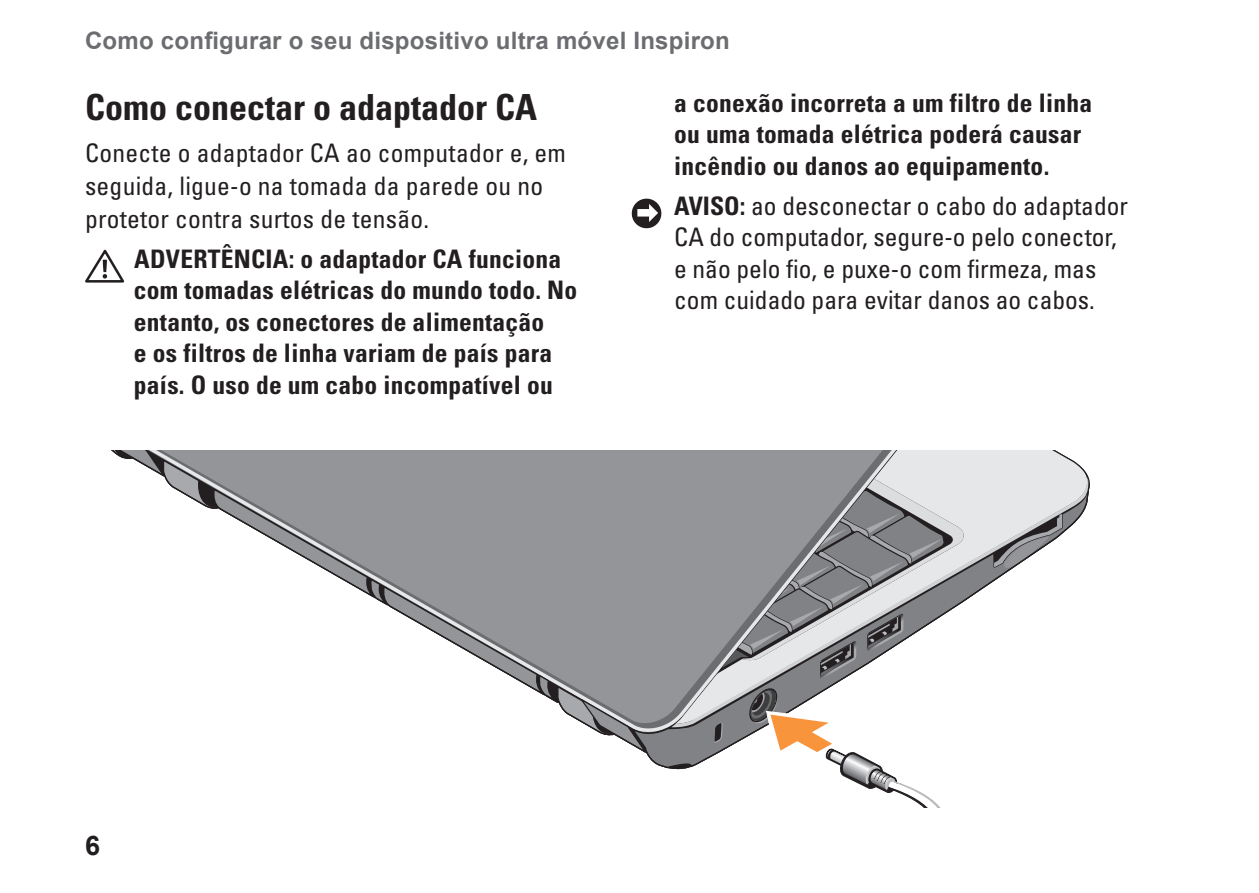
<style>
.page{position:relative;width:1259px;height:893px;background:#fff}
.page>*{position:absolute;margin:0;border:0;box-sizing:border-box;transform-origin:0 0}
.Head_2{font:700 condensed 36px "Univers";color:#231f20}
.t1{font:700 27px "Arial";color:#231f20}
.Caution__Note__No{font:700 condensed 25.5px/31.5px "Univers";letter-spacing:.01em;color:#231f20}
.Caution__Note__No-2{font:condensed 25.5px/31.5px "Univers";color:#231f20}
.Paragraph{font:condensed 25.5px/33px "Univers";letter-spacing:.01em;color:#231f20}
.t2{font:700 24px "Arial";letter-spacing:.01em;color:#6c6d70}
.s1{font-weight:700}
</style>
<div class="page">
<svg style="left:85px;top:250px;width:40px;height:33px"></svg>
<svg style="left:631px;top:198px;width:31px;height:31px"></svg>
<div style="left:637px;top:209px;width:12px;height:8px;background:#fff"></div>
<svg style="left:112px;top:451px;width:978px;height:318px"></svg>
<svg style="left:671px;top:476px;width:418px;height:251px"></svg>
<svg style="left:745px;top:686px;width:216px;height:122px"></svg>
<p class="t2" style="left:85px;top:25px;width:646px">Como configurar o seu dispositivo ultra móvel Inspiron</p>
<p class="Head_2" style="left:85px;top:85px;width:453px">Como conectar o adaptador CA</p>
<p class="Paragraph" style="left:85px;top:136px;width:482px">Conecte o adaptador CA ao computador e, em seguida, ligue-o na tomada da parede ou no protetor contra surtos de tensão.</p>
<p class="Caution__Note__No" style="left:134px;top:243px;width:445px">ADVERTÊNCIA: o adaptador CA funciona com tomadas elétricas do mundo todo. No entanto, os conectores de alimentação<br>e os filtros de linha variam de país para país. O uso de um cabo incompatível ou</p>
<p class="Caution__Note__No" style="left:674px;top:87px;width:419px">a conexão incorreta a um filtro de linha ou uma tomada elétrica poderá causar incêndio ou danos ao equipamento.</p>
<p class="Caution__Note__No-2" style="left:674px;top:190px;width:455px"><span class="s1">AVISO:</span> ao desconectar o cabo do adaptador CA do computador, segure-o pelo conector, e não pelo fio, e puxe-o com firmeza, mas com cuidado para evitar danos ao cabos.</p>
<p class="t1" style="left:85px;top:827px;width:17px">6</p>
</div>
